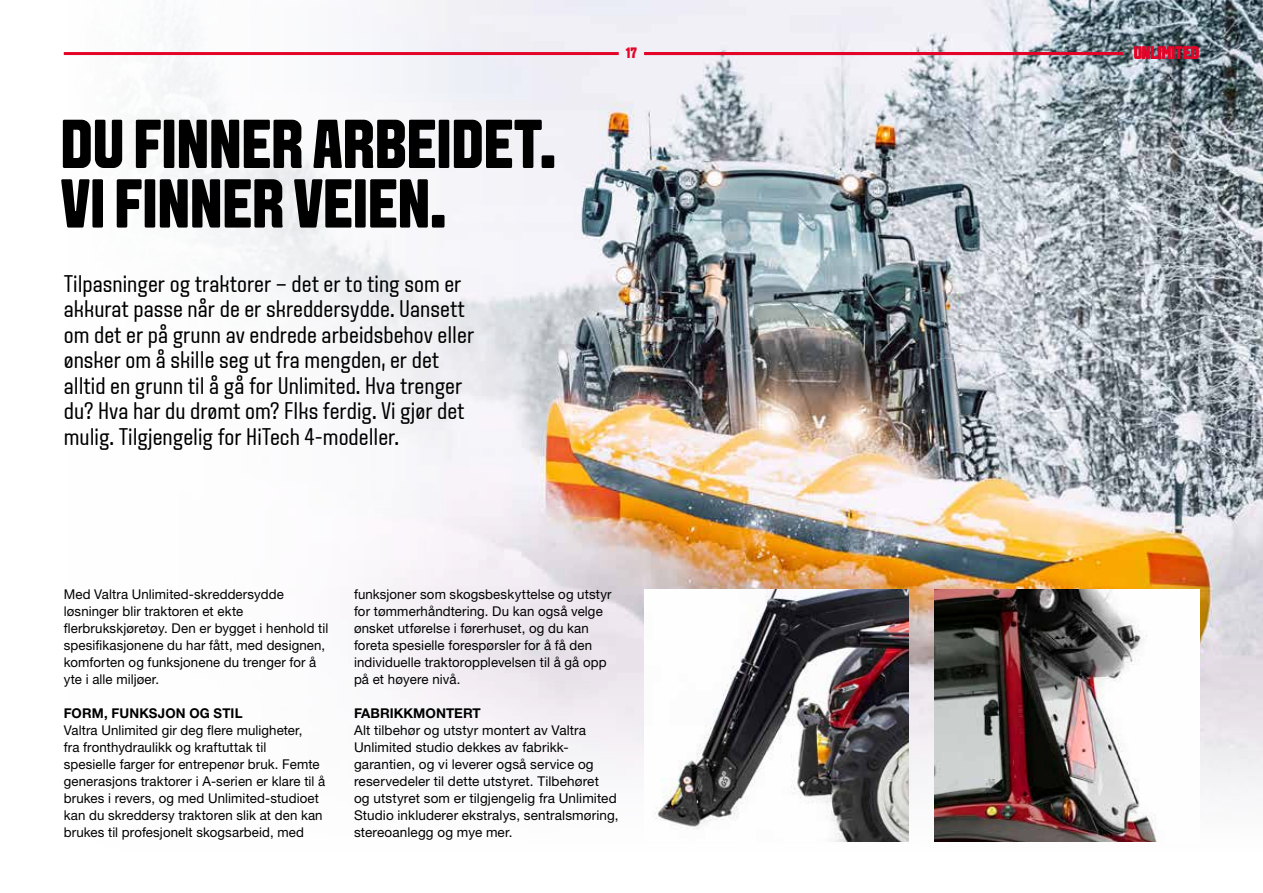
<style>
.page{position:relative;width:1263px;height:893px;background:#fff}
.page>*{position:absolute;margin:0;border:0;box-sizing:border-box;transform-origin:0 0}
.t1{font:700 69px/59.6px "VALTRA Aveny T 2020 Extra";color:#000}
.t2{font:24px/25.5px "VALTRA Aveny T 2020 Regular";color:#000}
.t3{font:700 18px "VALTRA Aveny T 2020 Extra";color:#e40428}
.t4{font:700 15px "VALTRA Aveny T 2020 Extra";color:#e40428}
.t5{font:13.5px/17px "Helvetica Neue LT Std";letter-spacing:.01em;color:#000}
.t6{font:700 13.5px "Helvetica Neue LT Std";color:#000}
</style>
<div class="page">
<img style="left:463px;top:0;width:800px;height:796px">
<img style="left:644px;top:589px;width:265px;height:253px">
<img style="left:934px;top:589px;width:265px;height:253px">
<hr style="left:64px;top:52px;width:555px;height:3px;background:#e40428">
<hr style="left:644px;top:52px;width:479px;height:3px;background:#e40428">
<h1 class="t1" style="left:61px;top:113px;width:497px">DU FINNER ARBEIDET.<br>VI FINNER VEIEN.</h1>
<p class="t2" style="left:64px;top:270px;width:412px">Tilpasninger og traktorer – det er to ting som er akkurat passe når de er skreddersydde. Uansett om det er på grunn av endrede arbeidsbehov eller ønsker om å skille seg ut fra mengden, er det alltid en grunn til å gå for Unlimited. Hva trenger du? Hva har du drømt om? FIks ferdig. Vi gjør det mulig. Tilgjengelig for HiTech 4-modeller.</p>
<p class="t4" style="left:626px;top:43px;width:13px">17</p>
<h3 class="t3" style="left:1134px;top:41px;width:67px">UNLIMITED</h3>
<p class="t5" style="left:64px;top:586px;width:266px">Med Valtra Unlimited-skreddersydde løsninger blir traktoren et ekte flerbrukskjøretøy. Den er bygget i henhold til spesifikasjonene du har fått, med designen, komforten og funksjonene du trenger for å yte i alle miljøer.</p>
<p class="t6" style="left:64px;top:705px;width:180px">FORM, FUNKSJON OG STIL</p>
<p class="t5" style="left:64px;top:722px;width:263px">Valtra Unlimited gir deg flere muligheter,<br>fra fronthydraulikk og kraftuttak til<br>spesielle farger for entrepenør bruk. Femte generasjons traktorer i A-serien er klare til å brukes i revers, og med Unlimited-studioet kan du skreddersy traktoren slik at den kan brukes til profesjonelt skogsarbeid, med</p>
<p class="t5" style="left:354px;top:586px;width:259px">funksjoner som skogsbeskyttelse og utstyr for tømmerhåndtering. Du kan også velge ønsket utførelse i førerhuset, og du kan foreta spesielle forespørsler for å få den individuelle traktoropplevelsen til å gå opp på et høyere nivå.</p>
<p class="t6" style="left:354px;top:705px;width:128px">FABRIKKMONTERT</p>
<p class="t5" style="left:354px;top:722px;width:266px">Alt tilbehør og utstyr montert av Valtra Unlimited studio dekkes av fabrikk&shy;garantien, og vi leverer også service og reservedeler til dette utstyret. Tilbehøret<br>og utstyret som er tilgjengelig fra Unlimited Studio inkluderer ekstralys, sentralsmøring, stereoanlegg og mye mer.</p>
</div>
